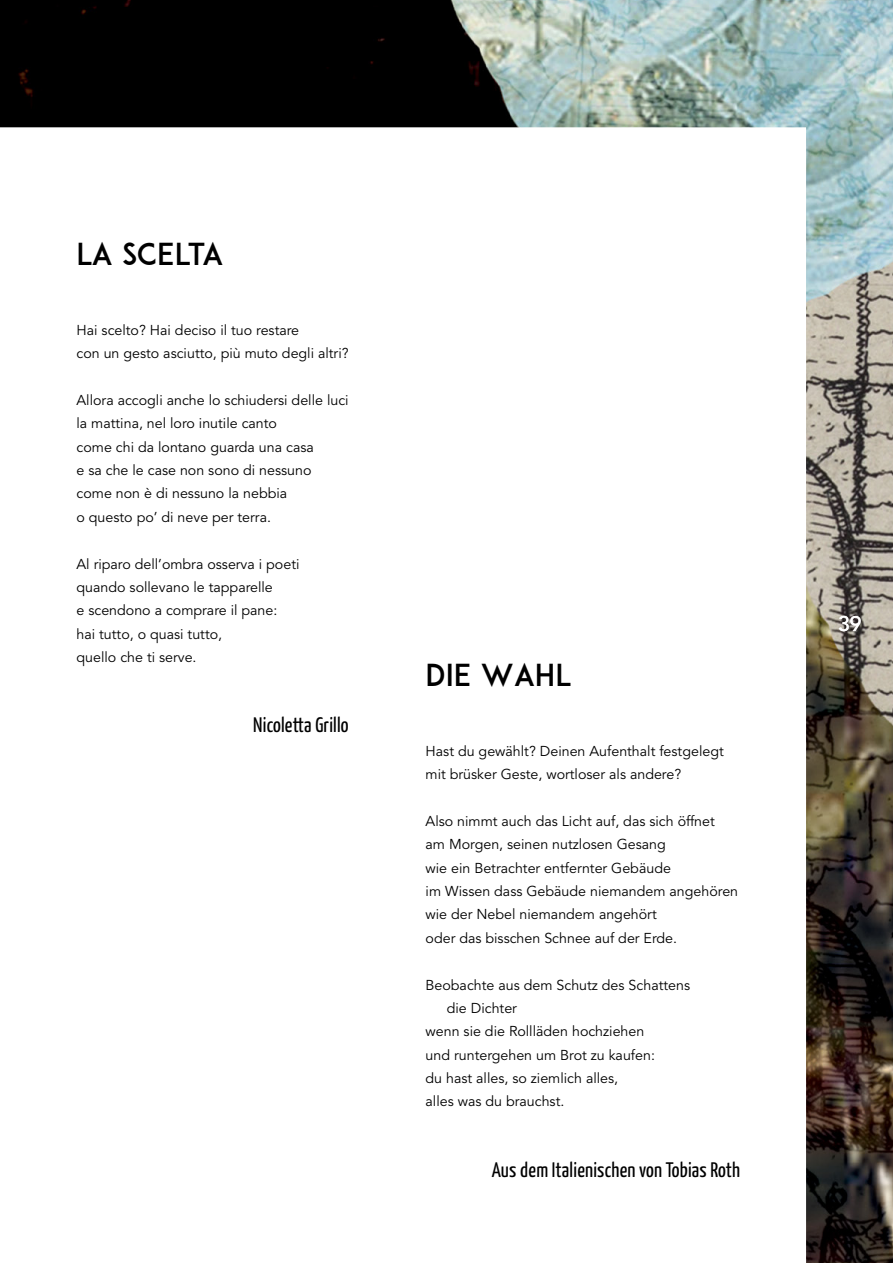
<style>
.page{position:relative;width:893px;height:1263px;background:#fff}
.page>*{position:absolute;margin:0;border:0;box-sizing:border-box;transform-origin:0 0}
.t1{font:30px "ADAM.CGPRO";color:#000}
.t2{font:21px "Yanone Kaffeesatz";letter-spacing:.01em;color:#000}
.t3{font:500 21px "Avenir";color:#fff}
.t4{font:14.25px/23.4px "Avenir";color:#000}
</style>
<div class="page">
<img style="left:0;top:0;width:893px;height:1263px">
<h1 class="t1" style="left:77px;top:235px;width:148px">LA SCELTA</h1>
<p class="t4" style="left:77px;top:318px;width:274px">Hai scelto? Hai deciso il tuo restare<br>con un gesto asciutto, più muto degli altri?</p>
<p class="t4" style="left:77px;top:389px;width:274px">Allora accogli anche lo schiudersi delle luci la mattina, nel loro inutile canto<br>come chi da lontano guarda una casa<br>e sa che le case non sono di nessuno come non è di nessuno la nebbia<br>o questo po’ di neve per terra.</p>
<p class="t4" style="left:77px;top:552px;width:224px">Al riparo dell’ombra osserva i poeti quando sollevano le tapparelle<br>e scendono a comprare il pane: hai tutto, o quasi tutto,<br>quello che ti serve.</p>
<h2 class="t2" style="left:253px;top:712px;width:97px">Nicoletta Grillo</h2>
<h1 class="t1" style="left:426px;top:656px;width:147px">DIE WAHL</h1>
<p class="t4" style="left:426px;top:739px;width:300px">Hast du gewählt? Deinen Aufenthalt festgelegt mit brüsker Geste, wortloser als andere?</p>
<p class="t4" style="left:426px;top:810px;width:314px">Also nimmt auch das Licht auf, das sich öffnet<br>am Morgen, seinen nutzlosen Gesang<br>wie ein Betrachter entfernter Gebäude<br>im Wissen dass Gebäude niemandem angehören wie der Nebel niemandem angehört<br>oder das bisschen Schnee auf der Erde.</p>
<p class="t4" style="left:426px;top:973px;width:266px">Beobachte aus dem Schutz des Schattens</p>
<p class="t4" style="left:447px;top:997px;width:72px">die Dichter</p>
<p class="t4" style="left:426px;top:1020px;width:220px">wenn sie die Rollläden hochziehen</p>
<p class="t4" style="left:426px;top:1043px;width:231px">und runtergehen um Brot zu kaufen:</p>
<p class="t4" style="left:426px;top:1067px;width:194px">du hast alles, so ziemlich alles,</p>
<p class="t4" style="left:426px;top:1090px;width:140px">alles was du brauchst.</p>
<h2 class="t2" style="left:492px;top:1156px;width:250px">Aus dem Italienischen von Tobias Roth</h2>
<h2 class="t3" style="left:838px;top:611px;width:25px">39</h2>
</div>
